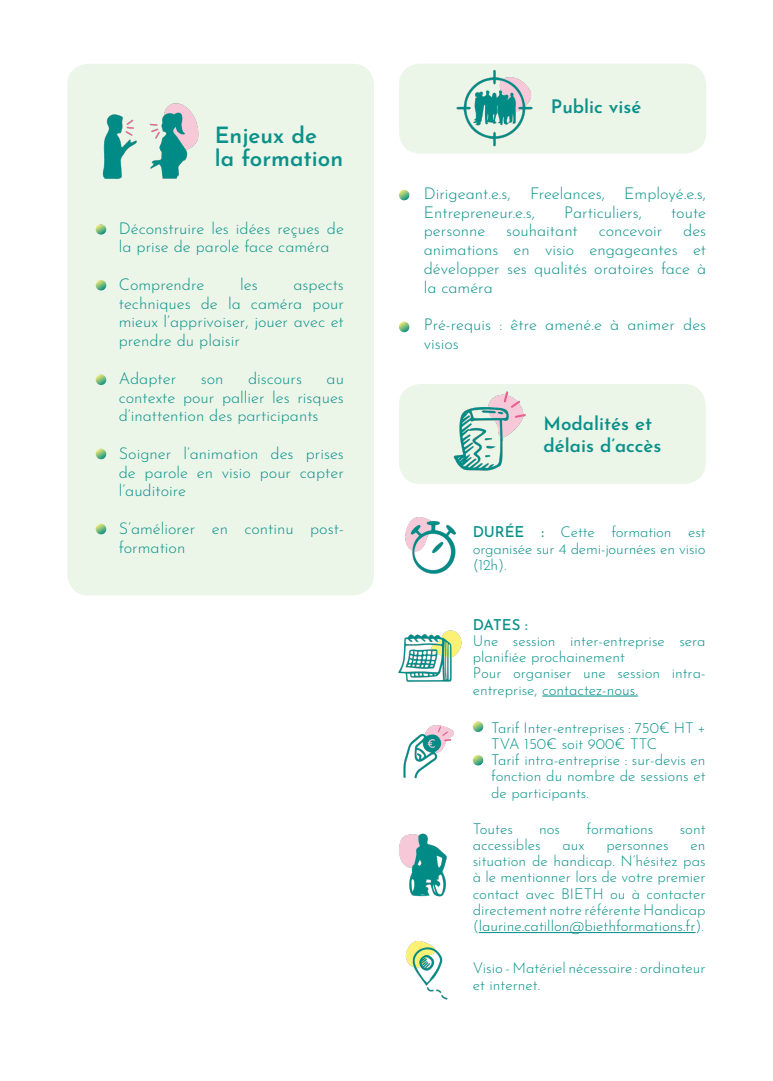
<style>
.page{position:relative;width:773px;height:1081px;background:#fff}
.page>*{position:absolute;margin:0;border:0;box-sizing:border-box;transform-origin:0 0}
.t1{font:600 22.5px "Josefin Sans";color:#0a918a}
.t2{font:600 18.75px/22.5px "Josefin Sans";color:#0a918a}
.t3{font:300 16.25px/18.8px "Josefin Sans";color:#0a918a}
.t4{font:300 15px/16.2px "Josefin Sans";color:#0a918a}
.t5{font:500 15px "Josefin Sans";letter-spacing:-.02em;color:#0a918a}
.s1{font-weight:500}
.s2{color:#008c87}
</style>
<div class="page">
<div style="left:67px;top:64px;width:307px;height:531px;background:#ebf5e8;border-radius:21px"></div>
<svg style="left:96px;top:224px;width:10px;height:11px"></svg>
<svg style="left:96px;top:280px;width:10px;height:11px"></svg>
<svg style="left:96px;top:374px;width:10px;height:11px"></svg>
<svg style="left:96px;top:449px;width:10px;height:10px"></svg>
<svg style="left:96px;top:524px;width:10px;height:10px"></svg>
<img style="left:102px;top:103px;width:97px;height:76px">
<div style="left:399px;top:64px;width:307px;height:89px;background:#ebf5e8;border-radius:21px"></div>
<img style="left:456px;top:70px;width:77px;height:77px">
<svg style="left:399px;top:322px;width:10px;height:10px"></svg>
<svg style="left:399px;top:190px;width:10px;height:10px"></svg>
<div style="left:399px;top:384px;width:306px;height:100px;background:#ebf5e8;border-radius:21px"></div>
<img style="left:399px;top:833px;width:48px;height:64px">
<img style="left:403px;top:725px;width:51px;height:54px">
<img style="left:405px;top:517px;width:51px;height:57px">
<img style="left:405px;top:941px;width:43px;height:59px">
<hr style="left:542px;top:695px;width:95px;height:1px;background:#008c87">
<svg style="left:472px;top:721px;width:11px;height:11px"></svg>
<svg style="left:472px;top:755px;width:11px;height:10px"></svg>
<hr style="left:478px;top:932px;width:217px;height:1px;background:#008c87">
<img style="left:398px;top:630px;width:64px;height:52px">
<img style="left:453px;top:391px;width:73px;height:80px">
<p class="t1" style="left:215px;top:118px;width:104px">Enjeux de</p>
<p class="t1" style="left:215px;top:142px;width:130px">la formation</p>
<p class="t3" style="left:119px;top:217px;width:226px">Déconstruire les idées reçues de la prise de parole face caméra</p>
<p class="t3" style="left:119px;top:274px;width:87px">Comprendre</p>
<p class="t3" style="left:240px;top:274px;width:19px">les</p>
<p class="t3" style="left:119px;top:274px;width:227px;text-align:justify;text-indent:175px">aspects techniques de la caméra pour mieux l’apprivoiser, jouer avec et prendre du plaisir</p>
<p class="t3" style="left:119px;top:367px;width:59px">Adapter</p>
<p class="t3" style="left:201px;top:367px;width:24px">son</p>
<p class="t3" style="left:248px;top:367px;width:56px">discours</p>
<p class="t3" style="left:119px;top:367px;width:227px;text-align:justify;text-indent:208px">au contexte pour pallier les risques d’inattention des participants</p>
<p class="t3" style="left:119px;top:442px;width:227px;text-align:justify">Soigner l’animation des prises de parole en visio pour capter l’auditoire</p>
<p class="t3" style="left:119px;top:517px;width:226px">S’améliorer en continu post&shy;formation</p>
<p class="t2" style="left:550px;top:94px;width:92px">Public visé</p>
<p class="t3" style="left:423px;top:183px;width:284px">Dirigeant.e.s, Freelances, Employé.e.s,<br>Entrepreneur.e.s,</p>
<p class="t3" style="left:564px;top:201px;width:79px">Particuliers,</p>
<p class="t3" style="left:671px;top:201px;width:37px">toute</p>
<p class="t3" style="left:423px;top:220px;width:284px;text-align:justify;text-indent:259px">des animations en visio engageantes et développer ses qualités oratoires face à la caméra</p>
<p class="t3" style="left:423px;top:314px;width:284px">Pré-requis : être amené.e à animer des visios</p>
<p class="t3" style="left:423px;top:220px;width:63px">personne</p>
<p class="t3" style="left:506px;top:220px;width:73px">souhaitant</p>
<p class="t3" style="left:598px;top:220px;width:65px">concevoir</p>
<p class="t2" style="left:543px;top:410px;width:119px">Modalités et délais d’accès</p>
<p class="t4" style="left:472px;top:523px;width:234px;text-align:justify"><span class="s1">DURÉE :</span> Cette formation est organisée sur 4 demi-journées en visio (12h).</p>
<p class="t5" style="left:472px;top:613px;width:57px">DATES :</p>
<p class="t4" style="left:472px;top:631px;width:234px">Une session inter-entreprise sera planifiée prochainement</p>
<p class="t4" style="left:472px;top:664px;width:234px">Pour organiser une session intra&shy;entreprise<span class="s2">, contactez-nous.</span></p>
<p class="t4" style="left:491px;top:718px;width:216px">Tarif Inter-entreprises : 750€ HT +<br>TVA 150€ soit 900€ TTC</p>
<p class="t4" style="left:491px;top:750px;width:216px;text-align:justify">Tarif intra-entreprise : sur-devis en fonction du nombre de sessions et de participants.</p>
<p class="t4" style="left:472px;top:819px;width:42px">Toutes</p>
<p class="t4" style="left:539px;top:819px;width:22px">nos</p>
<p class="t4" style="left:586px;top:819px;width:68px">formations</p>
<p class="t4" style="left:679px;top:819px;width:27px">sont</p>
<p class="t4" style="left:472px;top:835px;width:69px">accessibles</p>
<p class="t4" style="left:562px;top:835px;width:24px">aux</p>
<p class="t4" style="left:606px;top:835px;width:64px">personnes</p>
<p class="t4" style="left:472px;top:835px;width:234px;text-align:justify;text-indent:218px">en situation de handicap. N’hésitez pas à le mentionner lors de votre premier contact avec BIETH ou à contacter directement notre référente Handicap (<span class="s2">laurine.catillon@biethformations.fr</span>).</p>
<p class="t4" style="left:472px;top:959px;width:234px">Visio - Matériel nécessaire : ordinateur et internet.</p>
</div>
